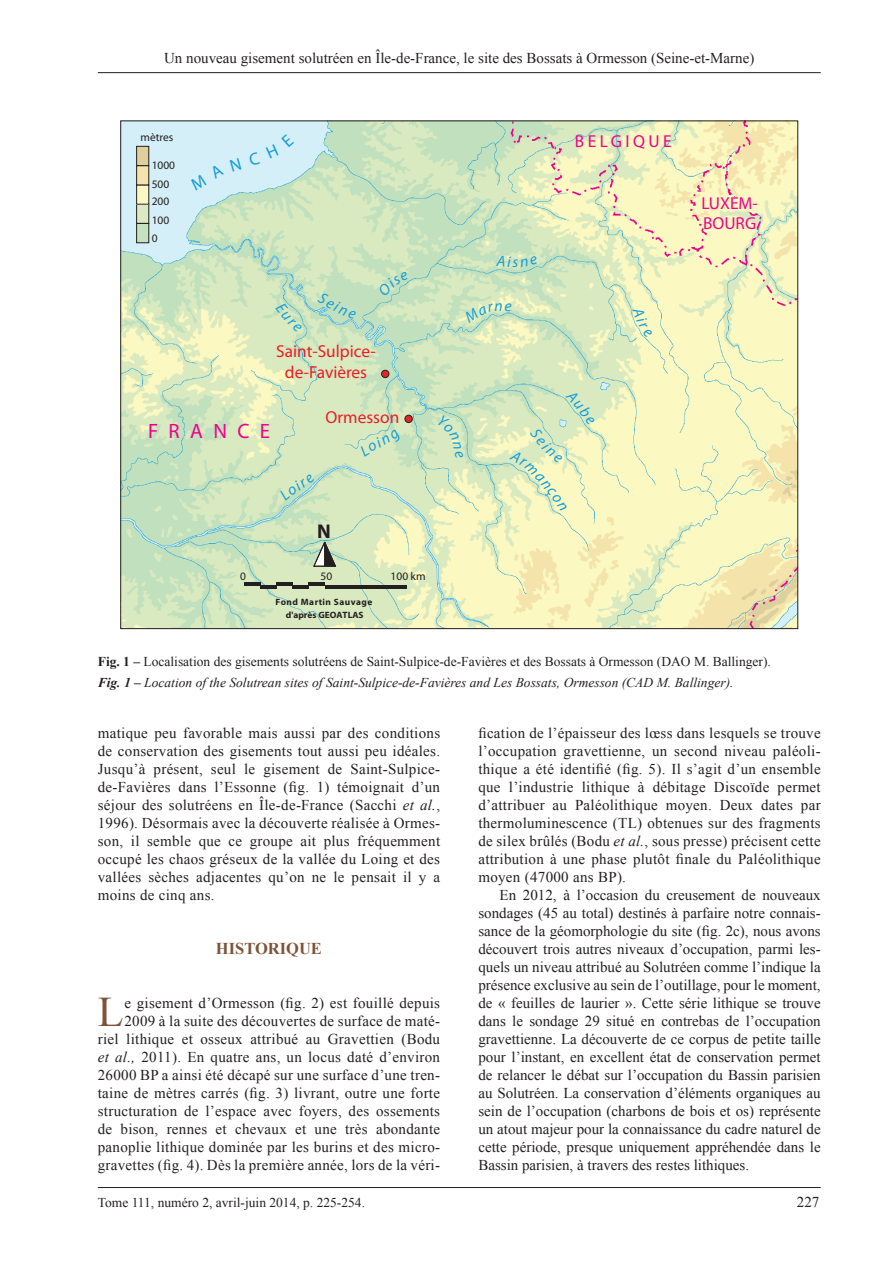
<style>
.page{position:relative;width:893px;height:1263px;background:#fff}
.page>*{position:absolute;margin:0;border:0;box-sizing:border-box;transform-origin:0 0}
.Normal_sans_retrait{font:42.15px "Times New Roman";color:#7e5439}
.t1{font:20.85px "Myriad Pro";letter-spacing:.5em;color:#ed028c}
.t2{font:700 19.95px "Myriad Pro";color:#231f20}
.t3{font:17.25px/20.9px "Myriad Pro";color:#eb1c28;text-align:center}
.t4{font:17.25px/20.9px "Myriad Pro";letter-spacing:.005em;color:#ed028c}
.t5{font:17.25px "Myriad Pro";letter-spacing:.2em;color:#ed028c}
.Titre_1{font:700 16.5px "Times New Roman";color:#7e5439}
.Normal_sans_retrait-2{font:15px/18px "Times New Roman";letter-spacing:.02em;color:#231f20;text-align:justify}
.Normal_sans_retrait-3{font:15px "Times New Roman";color:#231f20}
.Figures{font:13.5px "Times New Roman";color:#231f20}
.Figures-2{font:italic 13.5px "Times New Roman";color:#231f20}
.t6{font:11.4px "Myriad Pro";color:#231f20}
.t7{font:700 9.15px/13.5px "Myriad Pro";letter-spacing:.05em;color:#231f20;text-align:center}
.s1{font-weight:700}
.s2{font-style:italic}
</style>
<div class="page">
<hr style="left:98px;top:72px;width:723px;height:1px;background:#231f20">
<hr style="left:98px;top:1187px;width:723px;height:1px;background:#231f20">
<img style="left:122px;top:122px;width:674px;height:505px">
<svg style="left:728px;top:195px;width:22px;height:17px"></svg>
<hr style="left:244px;top:583px;width:16px;height:3px;background:#231f20">
<hr style="left:277px;top:583px;width:16px;height:3px;background:#231f20">
<hr style="left:309px;top:583px;width:16px;height:3px;background:#231f20">
<hr style="left:260px;top:586px;width:17px;height:3px;background:#231f20">
<hr style="left:293px;top:586px;width:16px;height:3px;background:#231f20">
<hr style="left:325px;top:585px;width:81px;height:4px;background:#231f20">
<svg style="left:313px;top:541px;width:24px;height:26px"></svg>
<div style="left:137px;top:204px;width:12px;height:19px;background:#dbeac3"></div>
<div style="left:136px;top:204px;width:13px;height:20px;border:1px solid #231f20"></div>
<div style="left:137px;top:223px;width:12px;height:20px;background:#c4e1c0"></div>
<div style="left:136px;top:223px;width:13px;height:20px;border:1px solid #231f20"></div>
<div style="left:136px;top:185px;width:12px;height:19px;background:#fbf8c5"></div>
<div style="left:136px;top:184px;width:13px;height:21px;border:1px solid #231f20"></div>
<div style="left:137px;top:166px;width:12px;height:19px;background:#f4e3ad"></div>
<div style="left:136px;top:165px;width:13px;height:20px;border:1px solid #231f20"></div>
<div style="left:137px;top:146px;width:12px;height:20px;background:#ddd09e"></div>
<div style="left:136px;top:146px;width:13px;height:20px;border:1px solid #231f20"></div>
<div style="left:405px;top:415px;width:8px;height:8px;background:#ec2426;border-radius:50%"></div>
<div style="left:404px;top:414px;width:9px;height:9px;border:1px solid #231f20;border-radius:50%"></div>
<div style="left:381px;top:370px;width:8px;height:8px;background:#ec2426;border-radius:50%"></div>
<div style="left:381px;top:370px;width:9px;height:8px;border:1px solid #231f20;border-radius:50%"></div>
<svg style="left:191px;top:164px;width:33px;height:26px"></svg>
<svg style="left:230px;top:152px;width:30px;height:19px"></svg>
<svg style="left:266px;top:134px;width:28px;height:25px"></svg>
<svg style="left:317px;top:292px;width:39px;height:27px"></svg>
<svg style="left:378px;top:272px;width:31px;height:24px"></svg>
<svg style="left:496px;top:256px;width:42px;height:11px"></svg>
<svg style="left:632px;top:306px;width:21px;height:32px"></svg>
<svg style="left:464px;top:303px;width:47px;height:20px"></svg>
<svg style="left:509px;top:389px;width:86px;height:123px;background:#e4eec1"></svg>
<svg style="left:437px;top:415px;width:27px;height:44px"></svg>
<svg style="left:359px;top:429px;width:43px;height:27px"></svg>
<svg style="left:279px;top:474px;width:36px;height:27px"></svg>
<svg style="left:275px;top:302px;width:27px;height:31px"></svg>
<p class="Normal_sans_retrait-3" style="left:164px;top:48px;width:592px">Un nouveau gisement solutréen en Île-de-France, le site des Bossats à Ormesson (Seine-et-Marne)</p>
<p class="t6" style="left:140px;top:130px;width:34px">mètres</p>
<p class="t6" style="left:152px;top:158px;width:25px">1000</p>
<p class="t6" style="left:152px;top:177px;width:19px">500</p>
<p class="t6" style="left:152px;top:194px;width:19px">200</p>
<p class="t6" style="left:152px;top:214px;width:19px">100</p>
<p class="t6" style="left:152px;top:232px;width:7px">0</p>
<p class="t3" style="left:276px;top:340px;width:101px">Saint-Sulpice&shy;de-Favières</p>
<p class="t3" style="left:326px;top:406px;width:75px">Ormesson</p>
<p class="t1" style="left:148px;top:419px;width:124px">FRANCE</p>
<p class="t2" style="left:317px;top:518px;width:15px">N</p>
<p class="t6" style="left:240px;top:569px;width:7px">0</p>
<p class="t6" style="left:320px;top:569px;width:13px">50</p>
<p class="t6" style="left:391px;top:569px;width:37px">100 km</p>
<p class="t7" style="left:275px;top:594px;width:99px">Fond Martin Sauvage d'après GEOATLAS</p>
<p class="t5" style="left:575px;top:130px;width:98px">BELGIQUE</p>
<p class="t4" style="left:701px;top:192px;width:58px">LUXEM-<br>BOURG</p>
<p class="Figures" style="left:98px;top:653px;width:675px"><span class="s1">Fig. 1 –</span> Localisation des gisements solutréens de Saint-Sulpice-de-Favières et des Bossats à Ormesson (DAO M. Ballinger).</p>
<p class="Figures-2" style="left:98px;top:673px;width:637px"><span class="s1">Fig. 1 –</span> Location of the Solutrean sites of Saint-Sulpice-de-Favières and Les Bossats, Ormesson (CAD M. Ballinger).</p>
<p class="Normal_sans_retrait-2" style="left:98px;top:724px;width:344px">matique peu favorable mais aussi par des conditions de conservation des gisements tout aussi peu idéales.<br>Jusqu’à présent, seul le gisement de Saint-Sulpice&shy;de-Favières dans l’Essonne (fig. 1) témoignait d’un séjour des solutréens en Île-de-France (Sacchi <span class="s2">et al.</span>, 1996). Désormais avec la découverte réalisée à Ormes&shy;son, il semble que ce groupe ait plus fréquemment occupé les chaos gréseux de la vallée du Loing et des vallées sèches adjacentes qu’on ne le pensait il y a moins de cinq ans.</p>
<p class="Titre_1" style="left:216px;top:937px;width:108px">HISTORIQUE</p>
<p class="Normal_sans_retrait-2" style="left:98px;top:994px;width:344px;text-align:right">e gisement d’Ormesson (fig. 2) est fouillé depuis 2009 à la suite des découvertes de surface de maté-<br>riel lithique et osseux attribué au Gravettien (Bodu <span class="s2">et al.,</span> 2011). En quatre ans, un locus daté d’environ 26000 BP a ainsi été décapé sur une surface d’une tren&shy;taine de mètres carrés (fig. 3) livrant, outre une forte structuration de l’espace avec foyers, des ossements de bison, rennes et chevaux et une très abondante panoplie lithique dominée par les burins et des micro&shy;gravettes (fig. 4). Dès la première année, lors de la véri-</p>
<p class="Normal_sans_retrait" style="left:98px;top:984px;width:27px">L</p>
<p class="Normal_sans_retrait-2" style="left:478px;top:724px;width:344px">fication de l’épaisseur des lœss dans lesquels se trouve l’occupation gravettienne, un second niveau paléoli&shy;thique a été identifié (fig. 5). Il s’agit d’un ensemble que l’industrie lithique à débitage Discoïde permet d’attribuer au Paléolithique moyen. Deux dates par thermoluminescence (TL) obtenues sur des fragments de silex brûlés (Bodu <span class="s2">et al.</span>, sous presse) précisent cette attribution à une phase plutôt finale du Paléolithique moyen (47000 ans BP).</p>
<p class="Normal_sans_retrait-2" style="left:478px;top:886px;width:344px;text-indent:21px">En 2012, à l’occasion du creusement de nouveaux sondages (45 au total) destinés à parfaire notre connais&shy;sance de la géomorphologie du site (fig. 2c), nous avons découvert trois autres niveaux d’occupation, parmi les&shy;quels un niveau attribué au Solutréen comme l’indique la présence exclusive au sein de l’outillage, pour le moment, de « feuilles de laurier ». Cette série lithique se trouve dans le sondage 29 situé en contrebas de l’occupation gravettienne. La découverte de ce corpus de petite taille pour l’instant, en excellent état de conservation permet de relancer le débat sur l’occupation du Bassin parisien au Solutréen. La conservation d’éléments organiques au sein de l’occupation (charbons de bois et os) représente un atout majeur pour la connaissance du cadre naturel de cette période, presque uniquement appréhendée dans le Bassin parisien, à travers des restes lithiques.</p>
<p class="Figures" style="left:98px;top:1194px;width:269px">Tome 111, numéro 2, avril-juin 2014, p. 225-254.</p>
<p class="Normal_sans_retrait-2" style="left:797px;top:1193px;width:24px">227</p>
</div>
